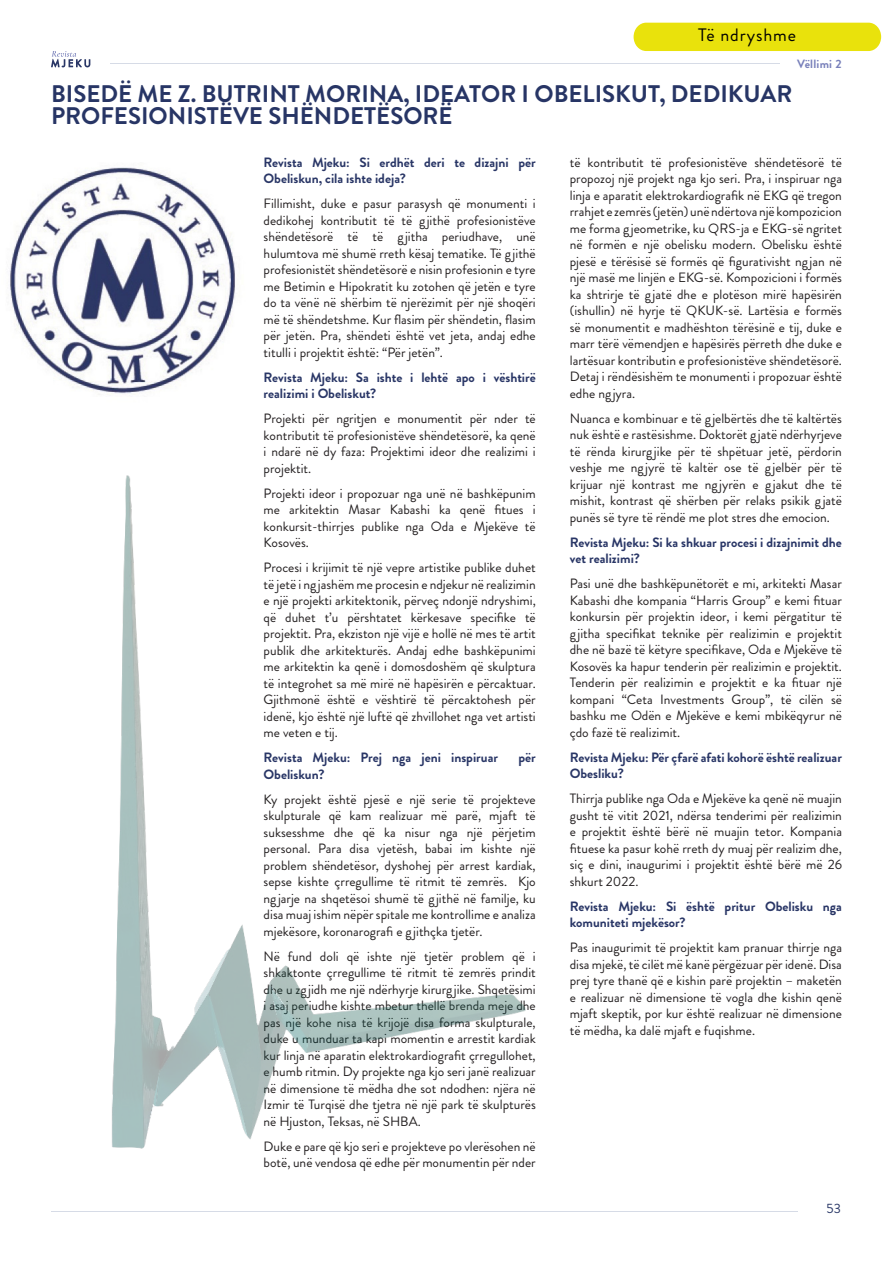
<style>
.page{position:relative;width:893px;height:1263px;background:#fff}
.page>*{position:absolute;margin:0;border:0;box-sizing:border-box;transform-origin:0 0}
.t1{font:700 24px/22.5px "Brandon Grotesque";color:#273565}
.t2{font:18px "Brandon Grotesque";letter-spacing:.05em;color:#000}
.Paragraph_Style_1{font:13.5px/16.5px "Brandon Grotesque";color:#231f20;text-align:justify}
.Paragraph_Style_1-2{font:700 13.5px/16.5px "Brandon Grotesque";color:#293666}
.t3{font:13.5px "Brandon Grotesque";color:#273565}
.t4{font:700 12px "Brandon Grotesque";letter-spacing:.02em;color:#7880ba}
</style>
<div class="page">
<hr style="left:111px;top:63px;width:669px;height:1px;background:#d6dbe6">
<svg style="left:51px;top:51px;width:39px;height:17px"></svg>
<hr style="left:51px;top:1211px;width:746px;height:1px;background:#d6dbe6">
<img style="left:10px;top:167px;width:225px;height:228px">
<img style="left:112px;top:475px;width:414px;height:674px">
<div style="left:634px;top:23px;width:247px;height:28px;background:#e9e20c;border-radius:13px"></div>
<p class="t2" style="left:698px;top:23px;width:99px">Të ndryshme</p>
<p class="t4" style="left:797px;top:55px;width:46px">Vëllimi 2</p>
<p class="t1" style="left:51px;top:83px;width:743px">BISEDË ME Z. BUTRINT MORINA, IDEATOR I OBELISKUT, DEDIKUAR<br>PROFESIONISTËVE SHËNDETËSORË</p>
<p class="Paragraph_Style_1-2" style="left:264px;top:154px;width:274px">Revista Mjeku: Si erdhët deri te dizajni për<br>Obeliskun, cila ishte ideja?</p>
<p class="Paragraph_Style_1" style="left:264px;top:196px;width:274px">Fillimisht, duke e pasur parasysh që monumenti i dedikohej kontributit të të gjithë profesionistëve shëndetësorë të të gjitha periudhave, unë hulumtova më shumë rreth kësaj tematike. Të gjithë profesionistët shëndetësorë e nisin profesionin e tyre me Betimin e Hipokratit ku zotohen që jetën e tyre do ta vënë në shërbim të njerëzimit për një shoqëri më të shëndetshme. Kur flasim për shëndetin, flasim për jetën. Pra, shëndeti është vet jeta, andaj edhe titulli i projektit është: “Për jetën”.</p>
<p class="Paragraph_Style_1-2" style="left:264px;top:369px;width:274px">Revista Mjeku: Sa ishte i lehtë apo i vështirë realizimi i Obeliskut?</p>
<p class="Paragraph_Style_1" style="left:264px;top:411px;width:274px">Projekti për ngritjen e monumentit për nder të kontributit të profesionistëve shëndetësorë, ka qenë i ndarë në dy faza: Projektimi ideor dhe realizimi i projektit.</p>
<p class="Paragraph_Style_1" style="left:264px;top:485px;width:274px">Projekti ideor i propozuar nga unë në bashkëpunim me arkitektin Masar Kabashi ka qenë fitues i konkursit-thirrjes publike nga Oda e Mjekëve të Kosovës.</p>
<p class="Paragraph_Style_1" style="left:264px;top:560px;width:274px">Procesi i krijimit të një vepre artistike publike duhet të jetë i ngjashëm me procesin e ndjekur në realizimin e një projekti arkitektonik, përveç ndonjë ndryshimi, që duhet t’u përshtatet kërkesave specifike të projektit. Pra, ekziston një vijë e hollë në mes të artit publik dhe arkitekturës. Andaj edhe bashkëpunimi me arkitektin ka qenë i domosdoshëm që skulptura të integrohet sa më mirë në hapësirën e përcaktuar.<br>Gjithmonë është e vështirë të përcaktohesh për idenë, kjo është një luftë që zhvillohet nga vet artisti me veten e tij.</p>
<p class="Paragraph_Style_1-2" style="left:264px;top:750px;width:236px">Revista Mjeku: Prej nga jeni inspiruar</p>
<p class="Paragraph_Style_1-2" style="left:518px;top:750px;width:19px">për</p>
<p class="Paragraph_Style_1-2" style="left:264px;top:766px;width:62px">Obeliskun?</p>
<p class="Paragraph_Style_1" style="left:264px;top:791px;width:274px">Ky projekt është pjesë e një serie të projekteve skulpturale që kam realizuar më parë, mjaft të suksesshme dhe që ka nisur nga një përjetim personal. Para disa vjetësh, babai im kishte një problem shëndetësor, dyshohej për arrest kardiak, sepse kishte çrregullime të ritmit të zemrës. Kjo ngjarje na shqetësoi shumë të gjithë në familje, ku disa muaj ishim nëpër spitale me kontrollime e analiza mjekësore, koronarografi e gjithçka tjetër.</p>
<p class="Paragraph_Style_1" style="left:264px;top:948px;width:274px">Në fund doli që ishte një tjetër problem që i shkaktonte çrregullime të ritmit të zemrës prindit dhe u zgjidh me një ndërhyrje kirurgjike. Shqetësimi i asaj periudhe kishte mbetur thellë brenda meje dhe pas një kohe nisa të krijojë disa forma skulpturale, duke u munduar ta kapi momentin e arrestit kardiak kur linja në aparatin elektrokardiografit çrregullohet, e humb ritmin. Dy projekte nga kjo seri janë realizuar në dimensione të mëdha dhe sot ndodhen: njëra në Izmir të Turqisë dhe tjetra në një park të skulpturës në Hjuston, Teksas, në SHBA.</p>
<p class="Paragraph_Style_1" style="left:264px;top:1138px;width:274px">Duke e pare që kjo seri e projekteve po vlerësohen në botë, unë vendosa që edhe për monumentin për nder</p>
<p class="Paragraph_Style_1" style="left:570px;top:154px;width:274px">të kontributit të profesionistëve shëndetësorë të propozoj një projekt nga kjo seri. Pra, i inspiruar nga linja e aparatit elektrokardiografik në EKG që tregon rrahjet e zemrës (jetën) unë ndërtova një kompozicion me forma gjeometrike, ku QRS-ja e EKG-së ngritet në formën e një obelisku modern. Obelisku është pjesë e tërësisë së formës që figurativisht ngjan në një masë me linjën e EKG-së. Kompozicioni i formës ka shtrirje të gjatë dhe e plotëson mirë hapësirën (ishullin) në hyrje të QKUK-së. Lartësia e formës së monumentit e madhështon tërësinë e tij, duke e marr tërë vëmendjen e hapësirës përreth dhe duke e lartësuar kontributin e profesionistëve shëndetësorë.<br>Detaj i rëndësishëm te monumenti i propozuar është edhe ngjyra.</p>
<p class="Paragraph_Style_1" style="left:570px;top:410px;width:274px">Nuanca e kombinuar e të gjelbërtës dhe të kaltërtës nuk është e rastësishme. Doktorët gjatë ndërhyrjeve të rënda kirurgjike për të shpëtuar jetë, përdorin veshje me ngjyrë të kaltër ose të gjelbër për të krijuar një kontrast me ngjyrën e gjakut dhe të mishit, kontrast që shërben për relaks psikik gjatë punës së tyre të rëndë me plot stres dhe emocion.</p>
<p class="Paragraph_Style_1-2" style="left:570px;top:534px;width:274px">Revista Mjeku: Si ka shkuar procesi i dizajnimit dhe vet realizimi?</p>
<p class="Paragraph_Style_1" style="left:570px;top:576px;width:274px">Pasi unë dhe bashkëpunëtorët e mi, arkitekti Masar Kabashi dhe kompania “Harris Group” e kemi fituar konkursin për projektin ideor, i kemi përgatitur të gjitha specifikat teknike për realizimin e projektit dhe në bazë të këtyre specifikave, Oda e Mjekëve të Kosovës ka hapur tenderin për realizimin e projektit.<br>Tenderin për realizimin e projektit e ka fituar një kompani “Ceta Investments Group”, të cilën së bashku me Odën e Mjekëve e kemi mbikëqyrur në çdo fazë të realizimit.</p>
<p class="Paragraph_Style_1-2" style="left:570px;top:749px;width:274px">Revista Mjeku: Për çfarë afati kohorë është realizuar<br>Obesliku?</p>
<p class="Paragraph_Style_1" style="left:570px;top:791px;width:274px">Thirrja publike nga Oda e Mjekëve ka qenë në muajin gusht të vitit 2021, ndërsa tenderimi për realizimin e projektit është bërë në muajin tetor. Kompania fituese ka pasur kohë rreth dy muaj për realizim dhe, siç e dini, inaugurimi i projektit është bërë më 26 shkurt 2022.</p>
<p class="Paragraph_Style_1-2" style="left:570px;top:898px;width:274px">Revista Mjeku: Si është pritur Obelisku nga komuniteti mjekësor?</p>
<p class="Paragraph_Style_1" style="left:570px;top:940px;width:274px">Pas inaugurimit të projektit kam pranuar thirrje nga disa mjekë, të cilët më kanë përgëzuar për idenë. Disa prej tyre thanë që e kishin parë projektin – maketën e realizuar në dimensione të vogla dhe kishin qenë mjaft skeptik, por kur është realizuar në dimensione të mëdha, ka dalë mjaft e fuqishme.</p>
<p class="t3" style="left:826px;top:1199px;width:16px">53</p>
</div>
